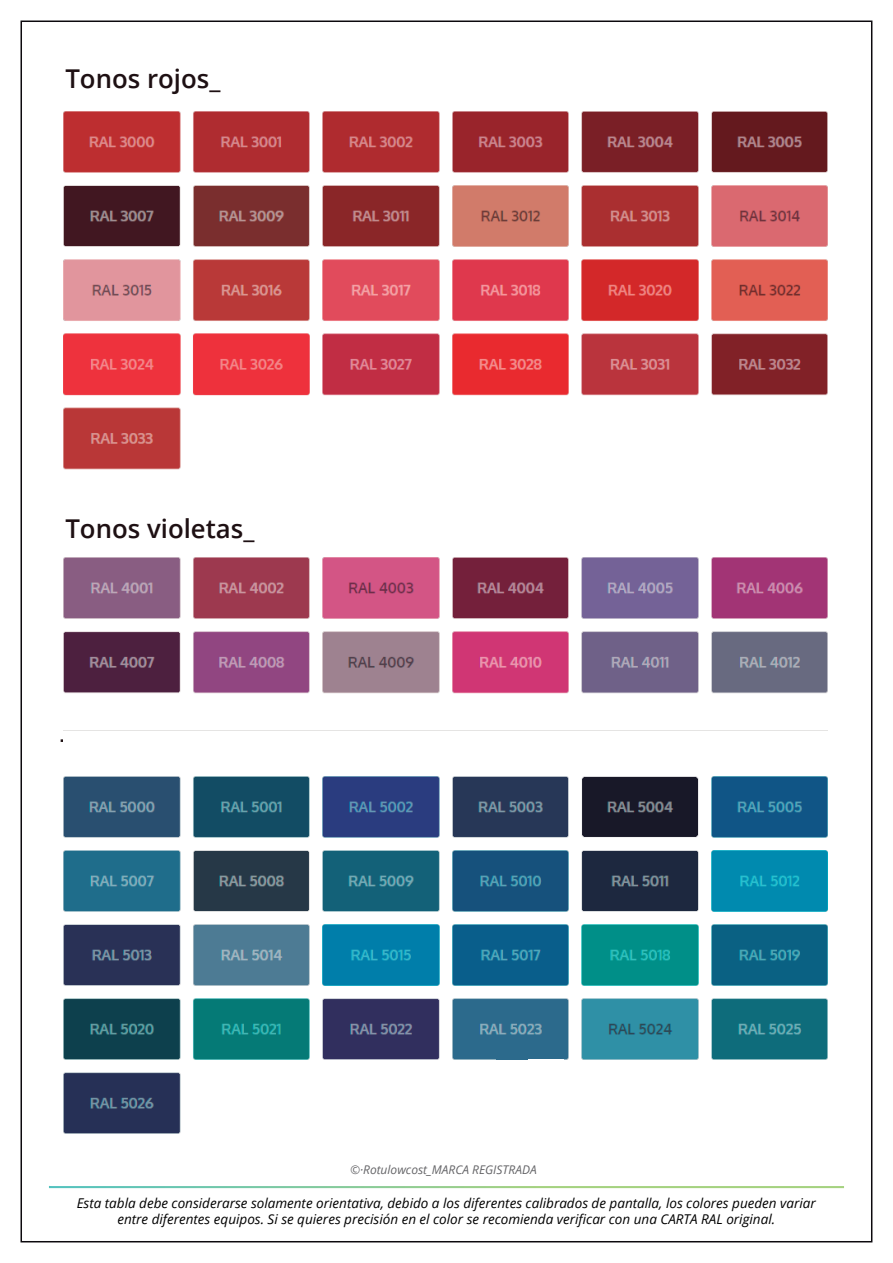
<style>
.page{position:relative;width:893px;height:1263px;background:#fff}
.page>*{position:absolute;margin:0;border:0;box-sizing:border-box;transform-origin:0 0}
.t1{font:600 25.95px "Open Sans";color:#1e1013}
.t2{font:italic 13.5px/16.2px "Open Sans";color:#000;text-align:center}
.t3{font:italic 12px "Open Sans";color:#656568}
</style>
<div class="page">
<img style="left:63px;top:557px;width:764px;height:137px">
<svg style="left:49px;top:1186px;width:795px;height:2px;background:#8fcd96"></svg>
<img style="left:63px;top:111px;width:764px;height:359px">
<div style="left:384px;top:454px;width:39px;height:43px;background:#fff"></div>
<img style="left:63px;top:730px;width:764px;height:404px">
<div style="left:506px;top:1059px;width:58px;height:26px;background:#fff"></div>
<div style="left:496px;top:1045px;width:32px;height:14px;background:#2c6a8c"></div>
<h1 class="t1" style="left:65px;top:60px;width:157px">Tonos rojos_</h1>
<h1 class="t1" style="left:65px;top:511px;width:191px">Tonos violetas_</h1>
<p class="t3" style="left:350px;top:1161px;width:188px">©·Rotulowcost_MARCA REGISTRADA</p>
<p class="t2" style="left:77px;top:1194px;width:741px">Esta tabla debe considerarse solamente orientativa, debido a los diferentes calibrados de pantalla, los colores pueden variar entre diferentes equipos. Si se quieres precisión en el color se recomienda verificar con una CARTA RAL original.</p>
</div>
